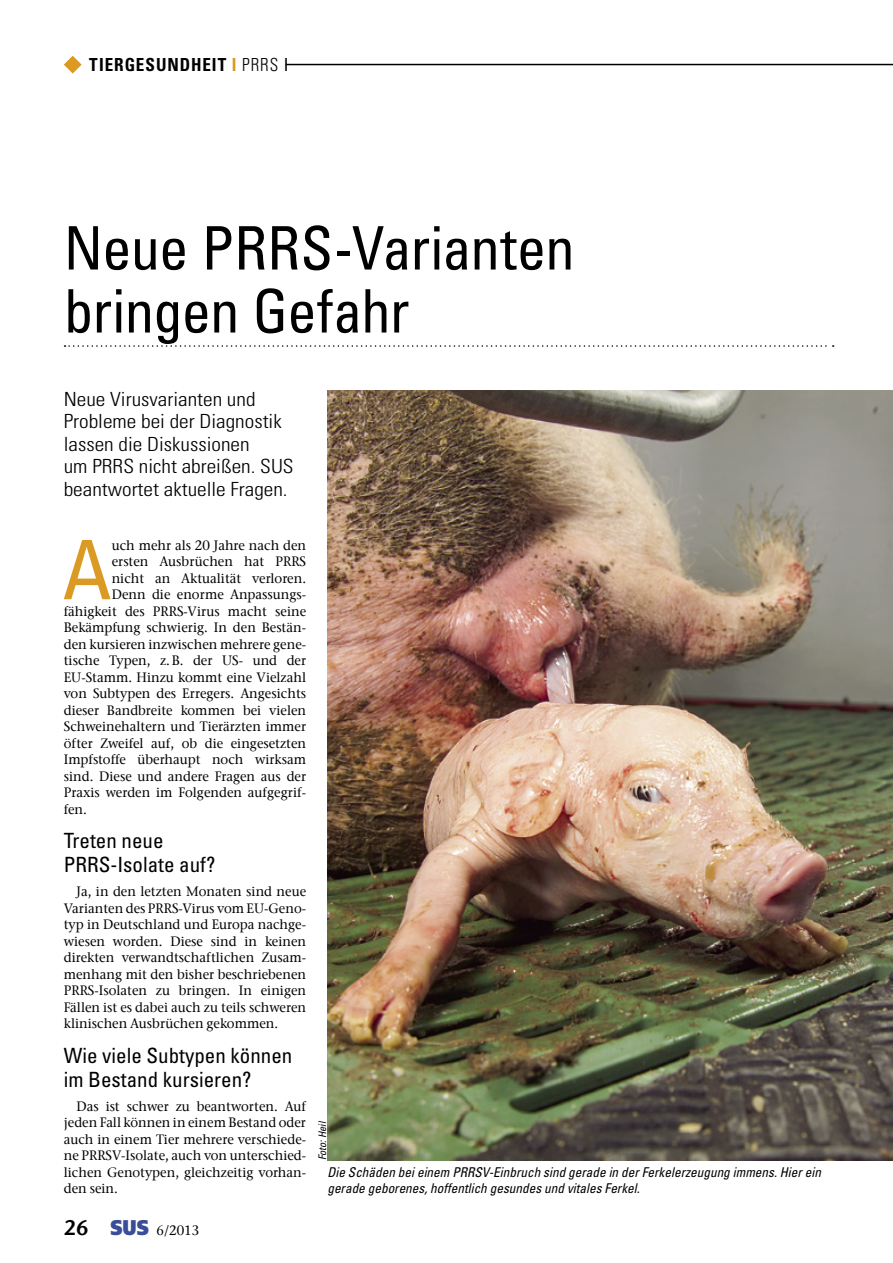
<style>
.page{position:relative;width:893px;height:1263px;background:#fff}
.page>*{position:absolute;margin:0;border:0;box-sizing:border-box;transform-origin:0 0}
.t1{font:condensed 82.05px "Univers LT Std";color:#da9a23}
.t2{font:condensed 60px/63px "Univers LT Std";letter-spacing:-.015em;color:#000}
.t3{font:condensed 21px/24px "Univers LT Std";color:#000}
.t4{font:300 condensed 19.5px/22.5px "Univers LT Std";color:#000;scale:1.1 1}
.t5{font:700 condensed 18px "Univers LT Std";letter-spacing:.055em;color:#000;scale:.95 1}
.t6{font:500 13.5px/16.5px "ITC Stone Serif Com";color:#000;text-align:justify}
.t7{font:italic condensed 13.5px/16.5px "Univers LT Std";color:#000}
.t8{font:italic condensed 10.5px "Univers LT Std";color:#000}
.s1{color:#da9a23}
.s2{font-weight:300}
.s3{font-weight:400}
.s4{font-family:"Stone Sans IIITC Com";font-weight:600;font-size:21px}
.s5{font-family:"Frutiger LT Pro";font-weight:900;font-size:21.3px;color:#3a4d98}
</style>
<div class="page">
<img style="left:327px;top:390px;width:566px;height:770px">
<svg style="left:65px;top:345px;width:769px;height:2px"></svg>
<svg style="left:64px;top:56px;width:18px;height:18px"></svg>
<hr style="left:286px;top:64px;width:607px;height:1px;background:#000">
<h3 class="t5" style="left:89px;top:53px;width:211px">TIERGESUNDHEIT <span class="s1">I</span> <span class="s2">PRRS</span> <span class="s3">I</span></h3>
<h2 class="t2" style="left:64px;top:216px;width:512px">Neue PRRS-Varianten bringen Gefahr</h2>
<h3 class="t4" style="left:64px;top:387px;width:211px">Neue Virusvarianten und<br>Probleme bei der Diagnostik lassen die Diskussionen<br>um PRRS nicht abreißen. SUS beantwortet aktuelle Fragen.</h3>
<h1 class="t1" style="left:63px;top:518px;width:51px">A</h1>
<p class="t6" style="left:112px;top:537px;width:196px">uch mehr als 20 Jahre nach den</p>
<p class="t6" style="left:112px;top:553px;width:196px">ersten Ausbrüchen hat PRRS</p>
<p class="t6" style="left:112px;top:570px;width:196px">nicht an Aktualität verloren.</p>
<p class="t6" style="left:112px;top:586px;width:196px">Denn die enorme Anpassungs-</p>
<p class="t6" style="left:64px;top:603px;width:244px">fähigkeit des PRRS-Virus macht seine</p>
<p class="t6" style="left:64px;top:619px;width:244px">Bekämpfung schwierig. In den Bestän-</p>
<p class="t6" style="left:64px;top:636px;width:244px">den kursieren inzwischen mehrere gene-</p>
<p class="t6" style="left:64px;top:652px;width:244px">tische Typen, z.B. der US- und der</p>
<p class="t6" style="left:64px;top:669px;width:244px">EU-Stamm. Hinzu kommt eine Vielzahl</p>
<p class="t6" style="left:64px;top:685px;width:244px">von Subtypen des Erregers. Angesichts</p>
<p class="t6" style="left:64px;top:702px;width:244px">dieser Bandbreite kommen bei vielen</p>
<p class="t6" style="left:64px;top:718px;width:244px">Schweinehaltern und Tierärzten immer</p>
<p class="t6" style="left:64px;top:735px;width:244px">öfter Zweifel auf, ob die eingesetzten</p>
<p class="t6" style="left:64px;top:751px;width:244px">Impfstoffe überhaupt noch wirksam</p>
<p class="t6" style="left:64px;top:768px;width:244px">sind. Diese und andere Fragen aus der</p>
<p class="t6" style="left:64px;top:784px;width:244px">Praxis werden im Folgenden aufgegrif-</p>
<p class="t6" style="left:64px;top:801px;width:25px">fen.</p>
<h3 class="t3" style="left:64px;top:829px;width:153px">Treten neue<br>PRRS-Isolate auf?</h3>
<p class="t6" style="left:64px;top:883px;width:244px;text-indent:13px">Ja, in den letzten Monaten sind neue Varianten des PRRS-Virus vom EU-Geno&shy;typ in Deutschland und Europa nachge&shy;wiesen worden. Diese sind in keinen direkten verwandtschaftlichen Zusam&shy;menhang mit den bisher beschriebenen PRRS-Isolaten zu bringen. In einigen Fällen ist es dabei auch zu teils schweren klinischen Ausbrüchen gekommen.</p>
<h3 class="t3" style="left:64px;top:1043px;width:230px">Wie viele Subtypen können im Bestand kursieren?</h3>
<p class="t6" style="left:64px;top:1098px;width:244px;text-indent:13px">Das ist schwer zu beantworten. Auf jeden Fall können in einem Bestand oder auch in einem Tier mehrere verschiede&shy;ne PRRSV-Isolate, auch von unterschied&shy;lichen Genotypen, gleichzeitig vorhan&shy;den sein.</p>
<p class="t6" style="left:64px;top:1222px;width:137px"><span class="s4">26</span> <span class="s5">SUS</span> 6/2013</p>
<p class="t8" style="left:316px;top:1160px;width:41px;rotate:-90deg">Foto: Heil</p>
<p class="t7" style="left:327px;top:1164px;width:495px">Die Schäden bei einem PRRSV-Einbruch sind gerade in der Ferkelerzeugung immens. Hier ein gerade geborenes, hoffentlich gesundes und vitales Ferkel.</p>
</div>
